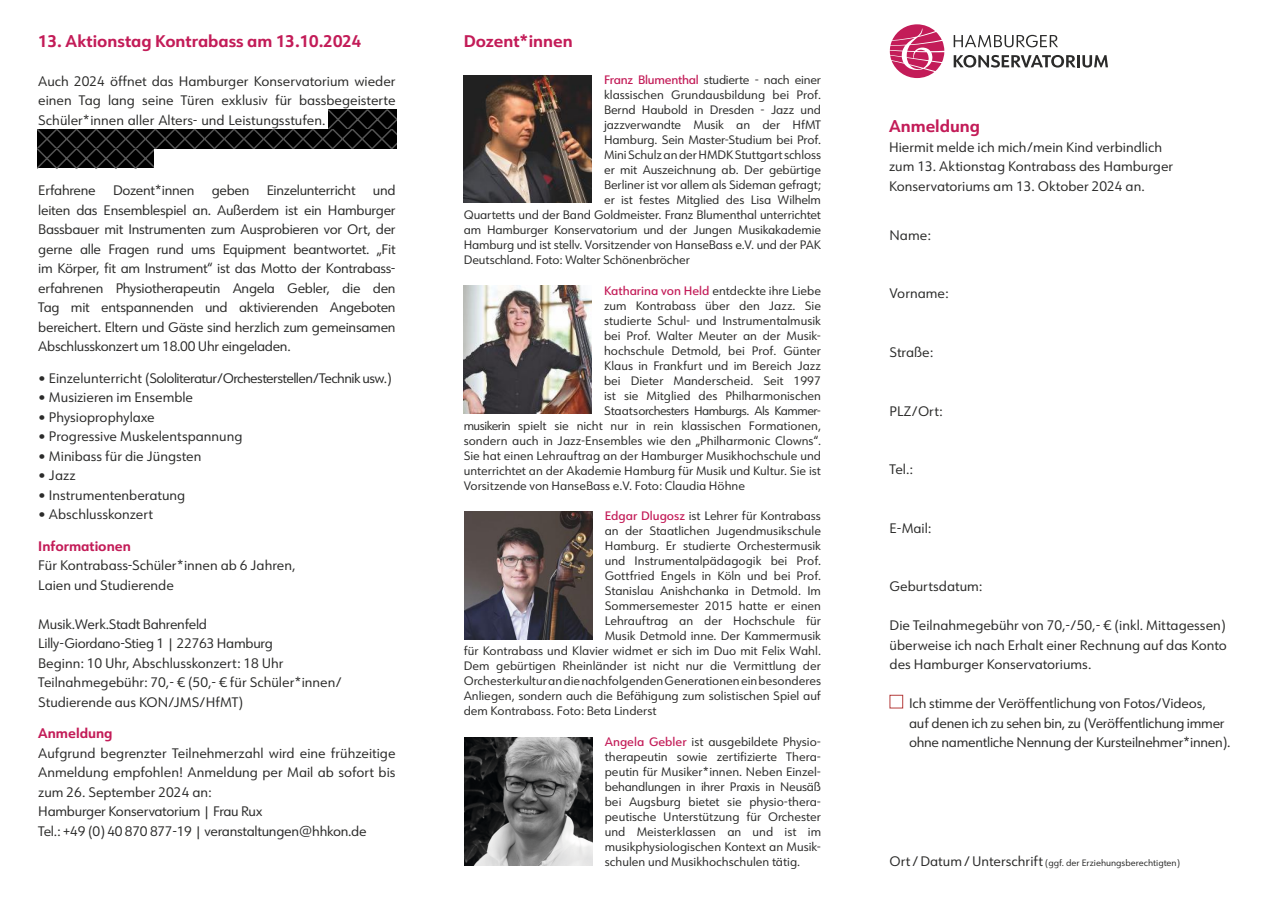
<style>
.page{position:relative;width:1272px;height:902px;background:#fff}
.page>*{position:absolute;margin:0;border:0;box-sizing:border-box;transform-origin:0 0}
.t1{font:700 16.5px "URW Form";color:#c31c58}
.t2{font:13.5px/19.5px "URW Form";letter-spacing:-.005em;color:#2b2b2a}
.t3{font:13.5px "URW Form";letter-spacing:-.04em;color:#2b2b2a}
.t4{font:700 13.5px "URW Form";color:#c31c58}
.t5{font:12px/15px "URW Form";color:#2b2b2a;text-align:justify}
.t6{font:12px "URW Form";letter-spacing:-.04em;color:#2b2b2a}
.t7{font:12px "URW Form";letter-spacing:-.02em;color:#2b2b2a}
.t8{font:9px "URW Form";color:#2b2b2a}
.s1{font-weight:500;color:#c31c58}
.s2{font-size:13.5px}
</style>
<div class="page">
<div style="left:889px;top:694px;width:14px;height:14px;border:1px solid #b43d3c"></div>
<img style="left:463px;top:75px;width:128px;height:128px">
<img style="left:463px;top:285px;width:128px;height:128px">
<img style="left:464px;top:512px;width:128px;height:127px">
<img style="left:464px;top:737px;width:128px;height:128px">
<svg style="left:889px;top:24px;width:55px;height:54px"></svg>
<svg style="left:953px;top:35px;width:105px;height:12px"></svg>
<svg style="left:953px;top:55px;width:154px;height:13px"></svg>
<svg style="left:37px;top:110px;width:360px;height:58px"></svg>
<h1 class="t1" style="left:38px;top:29px;width:324px">13. Aktionstag Kontrabass am 13.10.2024</h1>
<p class="t2" style="left:38px;top:71px;width:359px;text-align:justify">Auch 2024 ö!net das Hamburger Konservatorium wieder einen Tag lang seine Türen exklusiv für bassbegeisterte Schüler*innen aller Alters- und Leistungsstufen.</p>
<p class="t2" style="left:38px;top:180px;width:59px">Erfahrene</p>
<p class="t2" style="left:113px;top:180px;width:83px">Dozent*innen</p>
<p class="t2" style="left:212px;top:180px;width:39px">geben</p>
<p class="t2" style="left:267px;top:180px;width:90px">Einzelunterricht</p>
<p class="t2" style="left:38px;top:180px;width:359px;text-align:justify;text-indent:334px">und leiten das Ensemblespiel an. Außerdem ist ein Hamburger Bassbauer mit Instrumenten zum Ausprobieren vor Ort, der gerne alle Fragen rund ums Equipment beantwortet. „Fit im Körper, fit am Instrument“ ist das Motto der Kontrabass&shy;erfahrenen Physiotherapeutin Angela Gebler, die den Tag mit entspannenden und aktivierenden Angeboten bereichert. Eltern und Gäste sind herzlich zum gemeinsamen Abschlusskonzert um 18.00 Uhr eingeladen.</p>
<p class="t3" style="left:38px;top:369px;width:355px">• Einzelunterricht (Sololiteratur/Orchesterstellen/Technik usw.)</p>
<p class="t2" style="left:38px;top:387px;width:156px">• Musizieren im Ensemble</p>
<p class="t2" style="left:38px;top:407px;width:118px">• Physioprophylaxe</p>
<p class="t2" style="left:38px;top:426px;width:206px">• Progressive Muskelentspannung</p>
<p class="t2" style="left:38px;top:446px;width:164px">• Minibass für die Jüngsten</p>
<p class="t2" style="left:38px;top:465px;width:39px">• Jazz</p>
<p class="t2" style="left:38px;top:485px;width:148px">• Instrumentenberatung</p>
<p class="t2" style="left:38px;top:504px;width:116px">• Abschlusskonzert</p>
<p class="t4" style="left:38px;top:536px;width:94px">Informationen</p>
<p class="t2" style="left:38px;top:555px;width:258px">Für Kontrabass-Schüler*innen ab 6 Jahren,<br>Laien und Studierende</p>
<p class="t2" style="left:38px;top:613px;width:305px">Musik.Werk.Stadt Bahrenfeld<br>Lilly-Giordano-Stieg 1 | 22763 Hamburg<br>Beginn: 10 Uhr, Abschlusskonzert: 18 Uhr Teilnahmegebühr: 70,- € (50,- € für Schüler*innen/ Studierende aus KON/JMS/HfMT)</p>
<p class="t4" style="left:38px;top:724px;width:76px">Anmeldung</p>
<p class="t2" style="left:38px;top:742px;width:359px">Aufgrund begrenzter Teilnehmerzahl wird eine frühzeitige Anmeldung empfohlen! Anmeldung per Mail ab sofort bis zum 26. September 2024 an:<br>Hamburger Konservatorium | Frau Rux<br>Tel.: +49 (0) 40 870 877-19 | veranstaltungen@hhkon.de</p>
<h1 class="t1" style="left:463px;top:29px;width:110px">Dozent*innen</h1>
<p class="t7" style="left:604px;top:72px;width:218px"><span class="s1">Franz Blumenthal</span> studierte - nach einer</p>
<p class="t5" style="left:604px;top:87px;width:218px">klassischen Grundausbildung bei Prof.</p>
<p class="t5" style="left:604px;top:102px;width:218px">Bernd Haubold in Dresden - Jazz und</p>
<p class="t5" style="left:604px;top:117px;width:218px">jazzverwandte Musik an der HfMT</p>
<p class="t5" style="left:604px;top:132px;width:218px">Hamburg. Sein Master-Studium bei Prof.</p>
<p class="t5" style="left:604px;top:147px;width:218px">Mini Schulz an der HMDK Stuttgart schloss</p>
<p class="t5" style="left:604px;top:162px;width:218px">er mit Auszeichnung ab. Der gebürtige</p>
<p class="t5" style="left:604px;top:177px;width:218px">Berliner ist vor allem als Sideman gefragt;</p>
<p class="t5" style="left:604px;top:192px;width:218px">er ist festes Mitglied des Lisa Wilhelm</p>
<p class="t5" style="left:463px;top:207px;width:359px">Quartetts und der Band Goldmeister. Franz Blumenthal unterrichtet</p>
<p class="t5" style="left:463px;top:222px;width:359px">am Hamburger Konservatorium und der Jungen Musikakademie</p>
<p class="t5" style="left:463px;top:237px;width:359px">Hamburg und ist stellv. Vorsitzender von HanseBass e.V. und der PAK</p>
<p class="t5" style="left:463px;top:252px;width:228px">Deutschland. Foto: Walter Schönenbröcher</p>
<p class="t5" style="left:604px;top:282px;width:218px"><span class="s1">Katharina von Held</span> entdeckte ihre Liebe</p>
<p class="t5" style="left:604px;top:297px;width:218px">zum Kontrabass über den Jazz. Sie</p>
<p class="t5" style="left:604px;top:312px;width:218px">studierte Schul- und Instrumentalmusik</p>
<p class="t5" style="left:604px;top:327px;width:218px">bei Prof. Walter Meuter an der Musik-</p>
<p class="t5" style="left:604px;top:342px;width:218px">hochschule Detmold, bei Prof. Günter</p>
<p class="t5" style="left:604px;top:357px;width:218px">Klaus in Frankfurt und im Bereich Jazz</p>
<p class="t5" style="left:604px;top:372px;width:218px">bei Dieter Manderscheid. Seit 1997</p>
<p class="t5" style="left:604px;top:387px;width:218px">ist sie Mitglied des Philharmonischen</p>
<p class="t6" style="left:604px;top:402px;width:218px">Staatsorchesters Hamburgs. Als Kammer-</p>
<p class="t5" style="left:463px;top:417px;width:359px">musikerin spielt sie nicht nur in rein klassischen Formationen,</p>
<p class="t5" style="left:463px;top:432px;width:359px">sondern auch in Jazz-Ensembles wie den „Philharmonic Clowns“.</p>
<p class="t5" style="left:463px;top:447px;width:359px">Sie hat einen Lehrauftrag an der Hamburger Musikhochschule und</p>
<p class="t5" style="left:463px;top:462px;width:359px">unterrichtet an der Akademie Hamburg für Musik und Kultur. Sie ist</p>
<p class="t5" style="left:463px;top:477px;width:283px">Vorsitzende von HanseBass e.V. Foto: Claudia Höhne</p>
<p class="t5" style="left:604px;top:508px;width:218px"><span class="s1">Edgar Dlugosz</span> ist Lehrer für Kontrabass</p>
<p class="t5" style="left:604px;top:523px;width:218px">an der Staatlichen Jugendmusikschule</p>
<p class="t5" style="left:604px;top:538px;width:218px">Hamburg. Er studierte Orchestermusik</p>
<p class="t5" style="left:604px;top:553px;width:218px">und Instrumentalpädagogik bei Prof.</p>
<p class="t5" style="left:604px;top:568px;width:218px">Gottfried Engels in Köln und bei Prof.</p>
<p class="t5" style="left:604px;top:583px;width:218px">Stanislau Anishchanka in Detmold. Im</p>
<p class="t5" style="left:604px;top:598px;width:218px">Sommersemester 2015 hatte er einen</p>
<p class="t5" style="left:604px;top:613px;width:218px">Lehrauftrag an der Hochschule für</p>
<p class="t5" style="left:604px;top:628px;width:218px">Musik Detmold inne. Der Kammermusik</p>
<p class="t5" style="left:463px;top:643px;width:359px">für Kontrabass und Klavier widmet er sich im Duo mit Felix Wahl.</p>
<p class="t5" style="left:463px;top:658px;width:359px">Dem gebürtigen Rheinländer ist nicht nur die Vermittlung der</p>
<p class="t5" style="left:463px;top:673px;width:359px">Orchesterkultur an die nachfolgenden Generationen ein besonderes</p>
<p class="t5" style="left:463px;top:688px;width:359px">Anliegen, sondern auch die Befähigung zum solistischen Spiel auf</p>
<p class="t5" style="left:463px;top:703px;width:194px">dem Kontrabass. Foto: Beta Linderst</p>
<p class="t5" style="left:604px;top:733px;width:218px"><span class="s1">Angela Gebler</span> ist ausgebildete Physio&shy;therapeutin sowie zertifizierte Thera&shy;peutin für Musiker*innen. Neben Einzel&shy;behandlungen in ihrer Praxis in Neusäß bei Augsburg bietet sie physio-thera&shy;peutische Unterstützung für Orchester und Meisterklassen an und ist im musikphysiologischen Kontext an Musik&shy;schulen und Musikhochschulen tätig.</p>
<h1 class="t1" style="left:889px;top:115px;width:92px">Anmeldung</h1>
<p class="t2" style="left:889px;top:137px;width:285px">Hiermit melde ich mich/mein Kind verbindlich zum 13. Aktionstag Kontrabass des Hamburger<br>Konservatoriums am 13. Oktober 2024 an.</p>
<p class="t2" style="left:889px;top:225px;width:43px">Name:</p>
<p class="t2" style="left:889px;top:283px;width:60px">Vorname:</p>
<p class="t2" style="left:889px;top:342px;width:45px">Straße:</p>
<p class="t2" style="left:889px;top:400px;width:54px">PLZ/Ort:</p>
<p class="t2" style="left:889px;top:459px;width:25px">Tel.:</p>
<p class="t2" style="left:889px;top:517px;width:43px">E-Mail:</p>
<p class="t2" style="left:889px;top:576px;width:94px">Geburtsdatum:</p>
<p class="t2" style="left:889px;top:615px;width:339px;text-align:justify">Die Teilnahmegebühr von 70,-/50,- € (inkl. Mittagessen) überweise ich nach Erhalt einer Rechnung auf das Konto des Hamburger Konservatoriums.</p>
<p class="t2" style="left:909px;top:693px;width:323px">Ich stimme der Verö!entlichung von Fotos/Videos,<br>auf denen ich zu sehen bin, zu (Verö!entlichung immer ohne namentliche Nennung der Kursteilnehmer*innen).</p>
<p class="t8" style="left:889px;top:856px;width:292px"><span class="s2">Ort /Datum/Unterschrift</span> (ggf. der Erziehungsberechtigten)</p>
</div>
